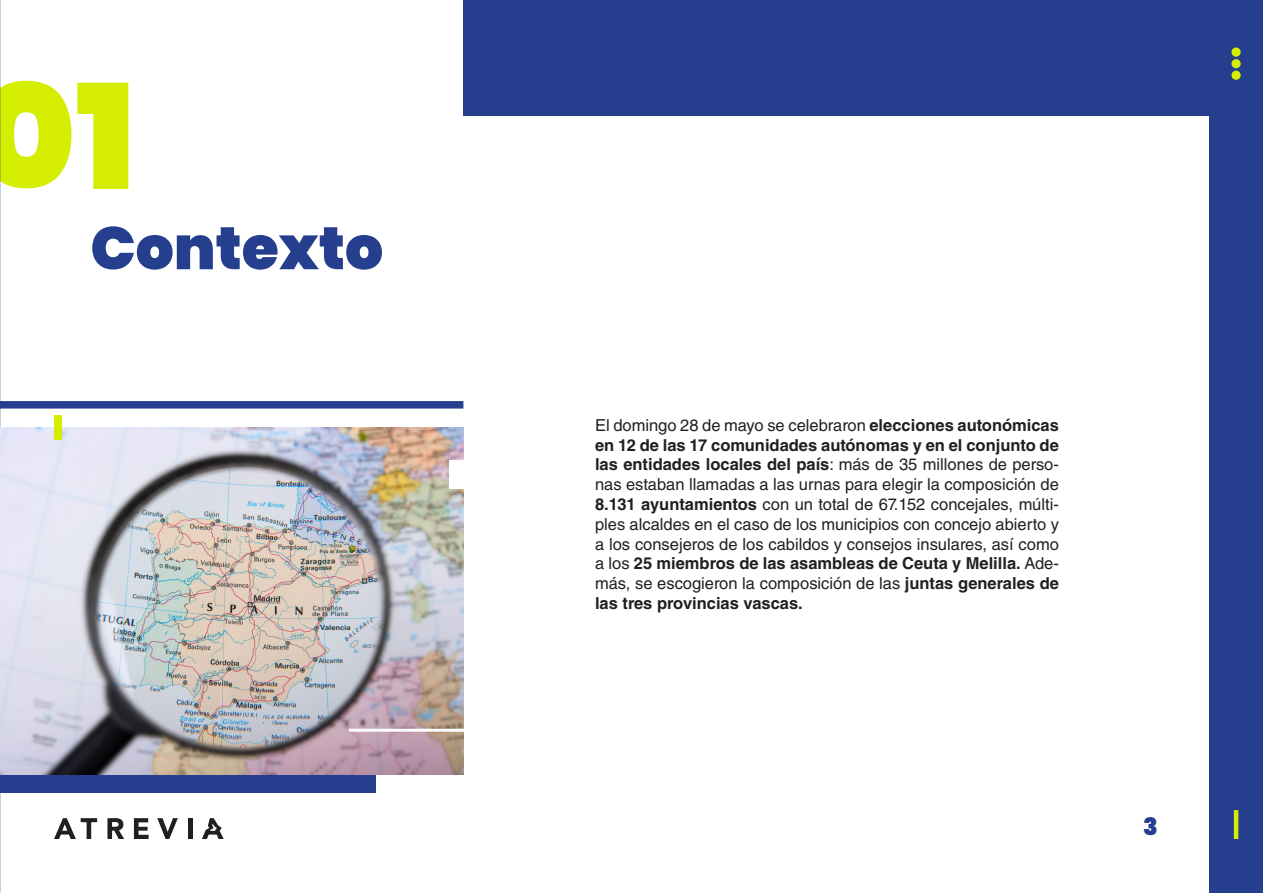
<style>
.page{position:relative;width:1263px;height:893px;background:#fff}
.page>*{position:absolute;margin:0;border:0;box-sizing:border-box;transform-origin:0 0}
.t1{font:900 150px "Poppins";color:#d4ed00}
.t2{font:900 60px "Poppins";color:#253f8e}
.t3{font:900 24px "Poppins";color:#253f8e}
.t4{font:16.5px/19.8px "Helvetica LT Std";color:#231f20;text-align:justify}
.s1{font-weight:700}
</style>
<div class="page">
<div style="left:1209px;top:0;width:54px;height:893px;background:#253f8e"></div>
<div style="left:1231px;top:48px;width:10px;height:9px;background:#d4ed00;border-radius:50%"></div>
<div style="left:1231px;top:59px;width:10px;height:9px;background:#d4ed00;border-radius:50%"></div>
<div style="left:1231px;top:71px;width:10px;height:9px;background:#d4ed00;border-radius:50%"></div>
<hr style="left:1234px;top:810px;width:4px;height:29px;background:#d4ed00">
<div style="left:0;top:757px;width:375px;height:36px;background:#253f8e"></div>
<div style="left:0;top:401px;width:463px;height:8px;background:#253f8e"></div>
<svg style="left:107px;top:818px;width:17px;height:21px"></svg>
<svg style="left:134px;top:818px;width:15px;height:21px"></svg>
<svg style="left:157px;top:818px;width:21px;height:21px"></svg>
<div style="left:188px;top:818px;width:5px;height:21px;background:#231f20"></div>
<svg style="left:54px;top:818px;width:43px;height:21px"></svg>
<svg style="left:202px;top:818px;width:22px;height:21px"></svg>
<div style="left:463px;top:0;width:759px;height:116px;background:#253f8e"></div>
<img style="left:0;top:427px;width:463px;height:348px">
<div style="left:54px;top:415px;width:7px;height:25px;background:#d4ed00"></div>
<hr style="left:349px;top:729px;width:122px;height:3px;background:#fff">
<div style="left:449px;top:460px;width:29px;height:29px;background:#fff"></div>
<h1 class="t1" style="left:-23px;top:49px;width:161px">01</h1>
<p class="t2" style="left:90px;top:213px;width:294px">Contexto</p>
<p class="t4" style="left:595px;top:415px;width:465px">El domingo 28 de mayo se celebraron <span class="s1">elecciones autonómicas en 12 de las 17 comunidades autónomas y en el conjunto de las entidades locales del país</span>: más de 35 millones de perso&shy;nas estaban llamadas a las urnas para elegir la composición de <span class="s1">8.131 ayuntamientos</span> con un total de 67.152 concejales, múlti&shy;ples alcaldes en el caso de los municipios con concejo abierto y a los consejeros de los cabildos y consejos insulares, así como a los <span class="s1">25 miembros de las asambleas de Ceuta y Melilla.</span> Ade&shy;más, se escogieron la composición de las <span class="s1">juntas generales de las tres provincias vascas.</span></p>
<h3 class="t3" style="left:1143px;top:813px;width:16px">3</h3>
</div>
